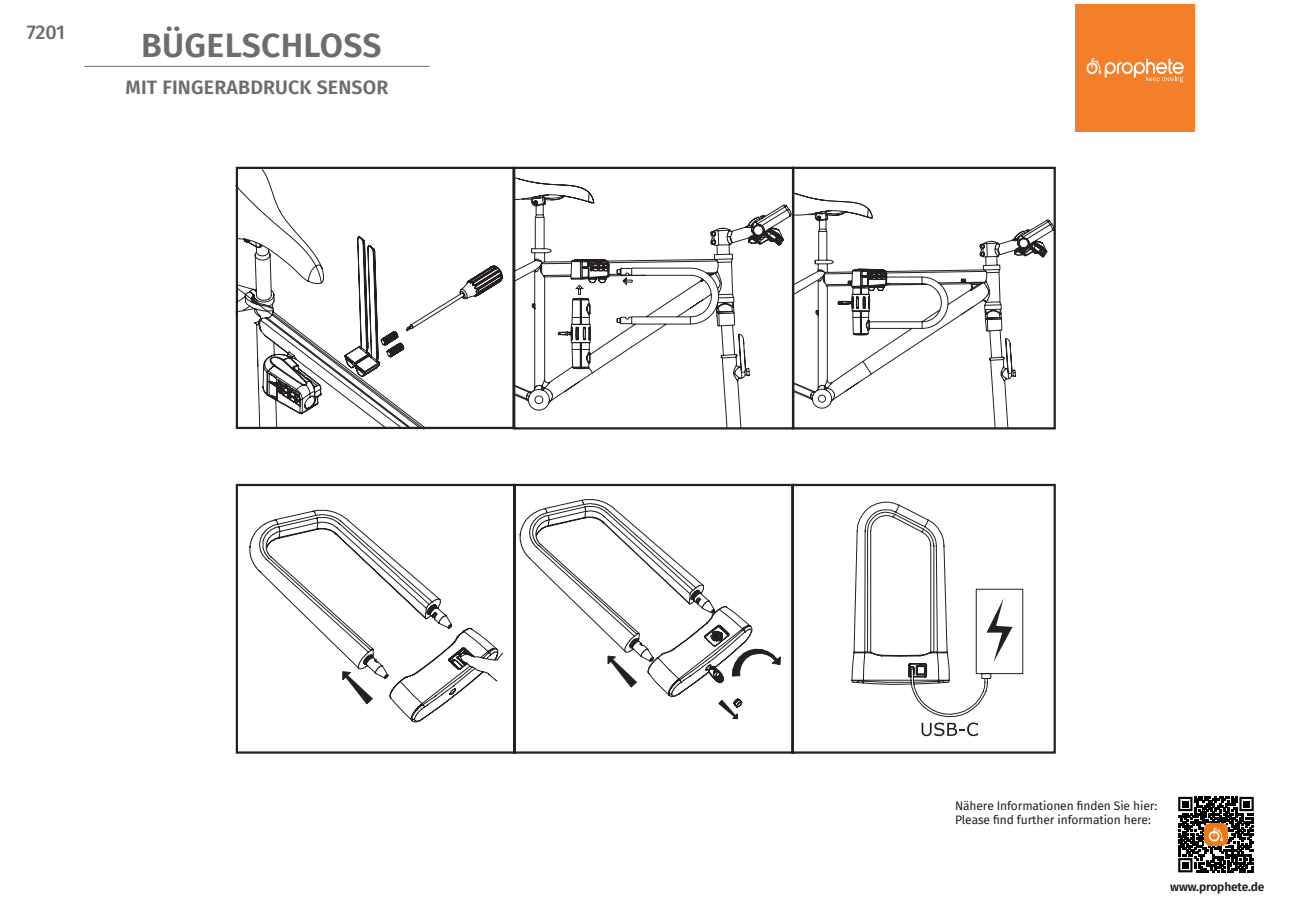
<style>
.page{position:relative;width:1289px;height:919px;background:#fff}
.page>*{position:absolute;margin:0;border:0;box-sizing:border-box;transform-origin:0 0}
.Text_Ü1{font:600 33.75px "Fira Sans";letter-spacing:.01em;color:#6c6d70}
.t1{font:500 19.8px "Fira Sans";color:#6c6d70}
.Text_Ü2{font:600 19.5px "Fira Sans";letter-spacing:.01em;color:#6c6d70}
.t2{font:12px "Fira Sans";letter-spacing:-.01em;color:#231f20}
.t3{font:600 12px "Fira Sans";letter-spacing:-.01em;color:#231f20}
</style>
<div class="page">
<svg style="left:235px;top:169px;width:268px;height:261px"></svg>
<svg style="left:792px;top:166px;width:261px;height:263px"></svg>
<svg style="left:794px;top:200px;width:260px;height:201px"></svg>
<svg style="left:513px;top:166px;width:278px;height:263px"></svg>
<svg style="left:513px;top:260px;width:306px;height:35px"></svg>
<svg style="left:235px;top:483px;width:821px;height:271px"></svg>
<svg style="left:249px;top:510px;width:254px;height:212px"></svg>
<svg style="left:342px;top:671px;width:3px;height:32px"></svg>
<svg style="left:345px;top:499px;width:174px;height:205px"></svg>
<svg style="left:781px;top:501px;width:242px;height:216px"></svg>
<svg style="left:519px;top:499px;width:262px;height:220px"></svg>
<svg style="left:921px;top:722px;width:57px;height:14px"></svg>
<div style="left:1075px;top:4px;width:119px;height:128px;background:#f47f2a"></div>
<svg style="left:1086px;top:59px;width:97px;height:23px"></svg>
<hr style="left:84px;top:66px;width:345px;height:1px;background:#6c6d70">
<svg style="left:1178px;top:796px;width:75px;height:76px"></svg>
<img style="left:1204px;top:823px;width:23px;height:22px">
<p class="t1" style="left:27px;top:16px;width:40px">7201</p>
<p class="Text_Ü1" style="left:141px;top:18px;width:242px">BÜGELSCHLOSS</p>
<p class="Text_Ü2" style="left:125px;top:72px;width:264px">MIT FINGERABDRUCK SENSOR</p>
<p class="t2" style="left:955px;top:796px;width:204px">Nähere Informationen finden Sie hier:</p>
<p class="t2" style="left:955px;top:810px;width:197px">Please find further information here:</p>
<p class="t3" style="left:1170px;top:876px;width:96px">www.prophete.de</p>
</div>
